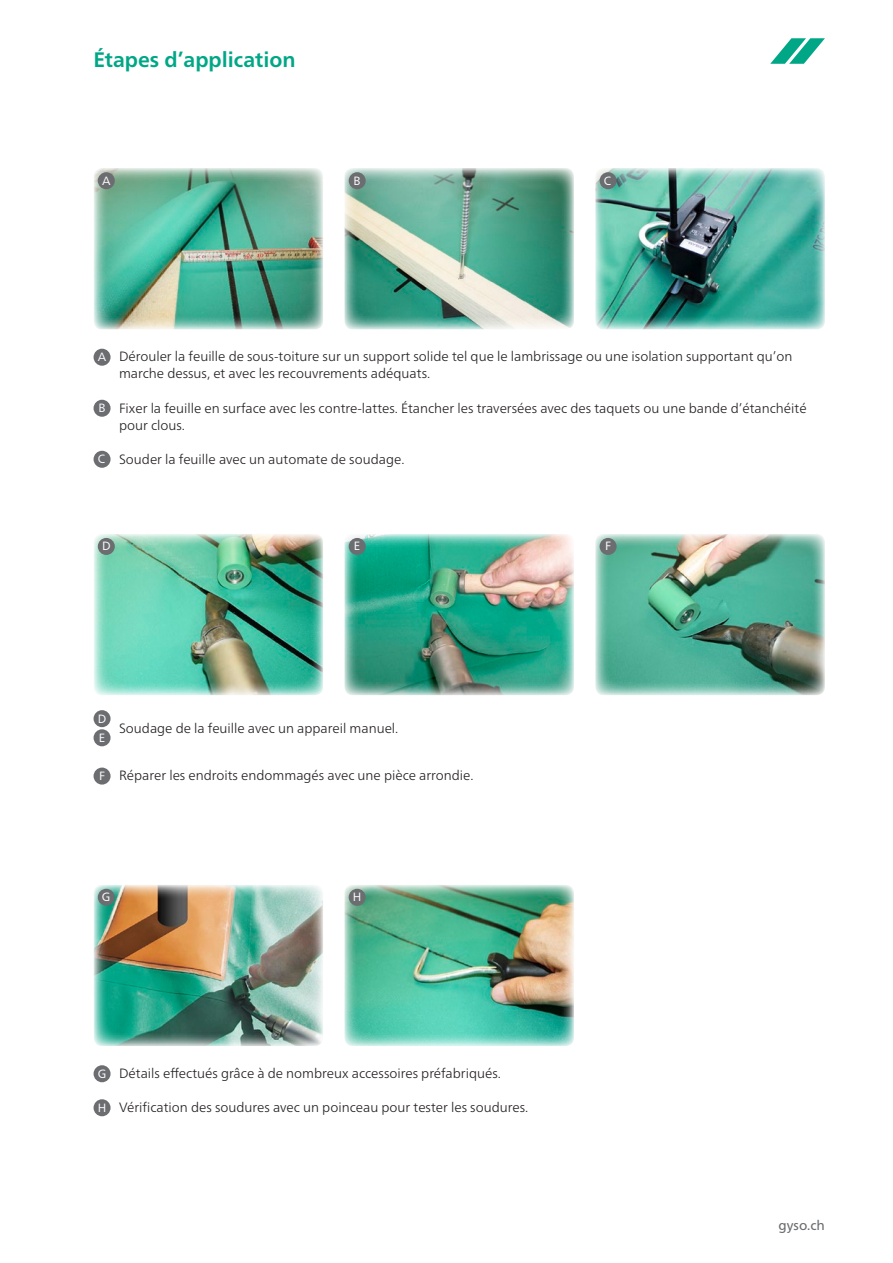
<style>
.page{position:relative;width:893px;height:1263px;background:#fff}
.page>*{position:absolute;margin:0;border:0;box-sizing:border-box;transform-origin:0 0}
.t1{font:700 21px "Frutiger Neue LT Pro";color:#00a786}
.t2{font:300 13.5px/17.2px "Frutiger Neue LT Pro";color:#231f20}
.t3{font:13.5px "Frutiger Neue LT Pro";color:#6c6d70}
.t4{font:12px/19.2px "Frutiger Neue LT Pro";color:#fff}
</style>
<div class="page">
<svg style="left:770px;top:38px;width:55px;height:26px"></svg>
<img style="left:94px;top:534px;width:229px;height:161px">
<div style="left:98px;top:538px;width:17px;height:17px;background:#6c6d70;border-radius:50%"></div>
<img style="left:344px;top:534px;width:230px;height:161px">
<div style="left:349px;top:538px;width:17px;height:17px;background:#6c6d70;border-radius:50%"></div>
<img style="left:595px;top:534px;width:230px;height:161px">
<div style="left:600px;top:538px;width:17px;height:17px;background:#6c6d70;border-radius:50%"></div>
<img style="left:94px;top:885px;width:229px;height:161px">
<div style="left:98px;top:889px;width:17px;height:17px;background:#6c6d70;border-radius:50%"></div>
<img style="left:344px;top:885px;width:230px;height:161px">
<div style="left:349px;top:889px;width:17px;height:17px;background:#6c6d70;border-radius:50%"></div>
<img style="left:344px;top:168px;width:230px;height:162px">
<div style="left:349px;top:172px;width:17px;height:17px;background:#6c6d70;border-radius:50%"></div>
<img style="left:595px;top:168px;width:230px;height:162px">
<div style="left:600px;top:172px;width:17px;height:17px;background:#6c6d70;border-radius:50%"></div>
<img style="left:94px;top:168px;width:229px;height:162px">
<div style="left:98px;top:172px;width:17px;height:17px;background:#6c6d70;border-radius:50%"></div>
<div style="left:94px;top:349px;width:17px;height:17px;background:#6c6d70;border-radius:50%"></div>
<div style="left:94px;top:400px;width:17px;height:17px;background:#6c6d70;border-radius:50%"></div>
<div style="left:94px;top:451px;width:17px;height:17px;background:#6c6d70;border-radius:50%"></div>
<div style="left:94px;top:710px;width:17px;height:17px;background:#6c6d70;border-radius:50%"></div>
<div style="left:94px;top:729px;width:17px;height:17px;background:#6c6d70;border-radius:50%"></div>
<div style="left:94px;top:767px;width:17px;height:17px;background:#6c6d70;border-radius:50%"></div>
<div style="left:94px;top:1065px;width:17px;height:17px;background:#6c6d70;border-radius:50%"></div>
<div style="left:94px;top:1099px;width:17px;height:17px;background:#6c6d70;border-radius:50%"></div>
<h1 class="t1" style="left:94px;top:47px;width:204px">Étapes d’application</h1>
<p class="t4" style="left:102px;top:171px;width:10px">A</p>
<p class="t4" style="left:354px;top:171px;width:9px">B</p>
<p class="t4" style="left:604px;top:171px;width:9px">C</p>
<p class="t4" style="left:98px;top:347px;width:10px">A</p>
<p class="t4" style="left:98px;top:398px;width:9px">B</p>
<p class="t4" style="left:98px;top:449px;width:9px">C</p>
<p class="t2" style="left:119px;top:348px;width:675px">Dérouler la feuille de sous-toiture sur un support solide tel que le lambrissage ou une isolation supportant qu’on marche dessus, et avec les recouvrements adéquats.</p>
<p class="t2" style="left:119px;top:399px;width:689px">Fixer la feuille en surface avec les contre-lattes. Étancher les traversées avec des taquets ou une bande d’étanchéité pour clous.</p>
<p class="t2" style="left:119px;top:451px;width:287px">Souder la feuille avec un automate de soudage.</p>
<p class="t4" style="left:102px;top:537px;width:10px">D</p>
<p class="t4" style="left:354px;top:537px;width:8px">E</p>
<p class="t4" style="left:605px;top:537px;width:8px">F</p>
<p class="t4" style="left:98px;top:709px;width:10px">D<br>E</p>
<p class="t4" style="left:99px;top:766px;width:8px">F</p>
<p class="t2" style="left:119px;top:720px;width:281px">Soudage de la feuille avec un appareil manuel.</p>
<p class="t2" style="left:119px;top:767px;width:356px">Réparer les endroits endommagés avec une pièce arrondie.</p>
<p class="t4" style="left:102px;top:887px;width:10px">G</p>
<p class="t4" style="left:353px;top:887px;width:10px">H</p>
<p class="t4" style="left:98px;top:1064px;width:10px">G</p>
<p class="t4" style="left:98px;top:1098px;width:10px">H</p>
<p class="t2" style="left:119px;top:1064px;width:383px">Détails effectués grâce à de nombreux accessoires préfabriqués.</p>
<p class="t2" style="left:119px;top:1098px;width:411px">Vérification des soudures avec un poinceau pour tester les soudures.</p>
<p class="t3" style="left:778px;top:1217px;width:48px">gyso.ch</p>
</div>
